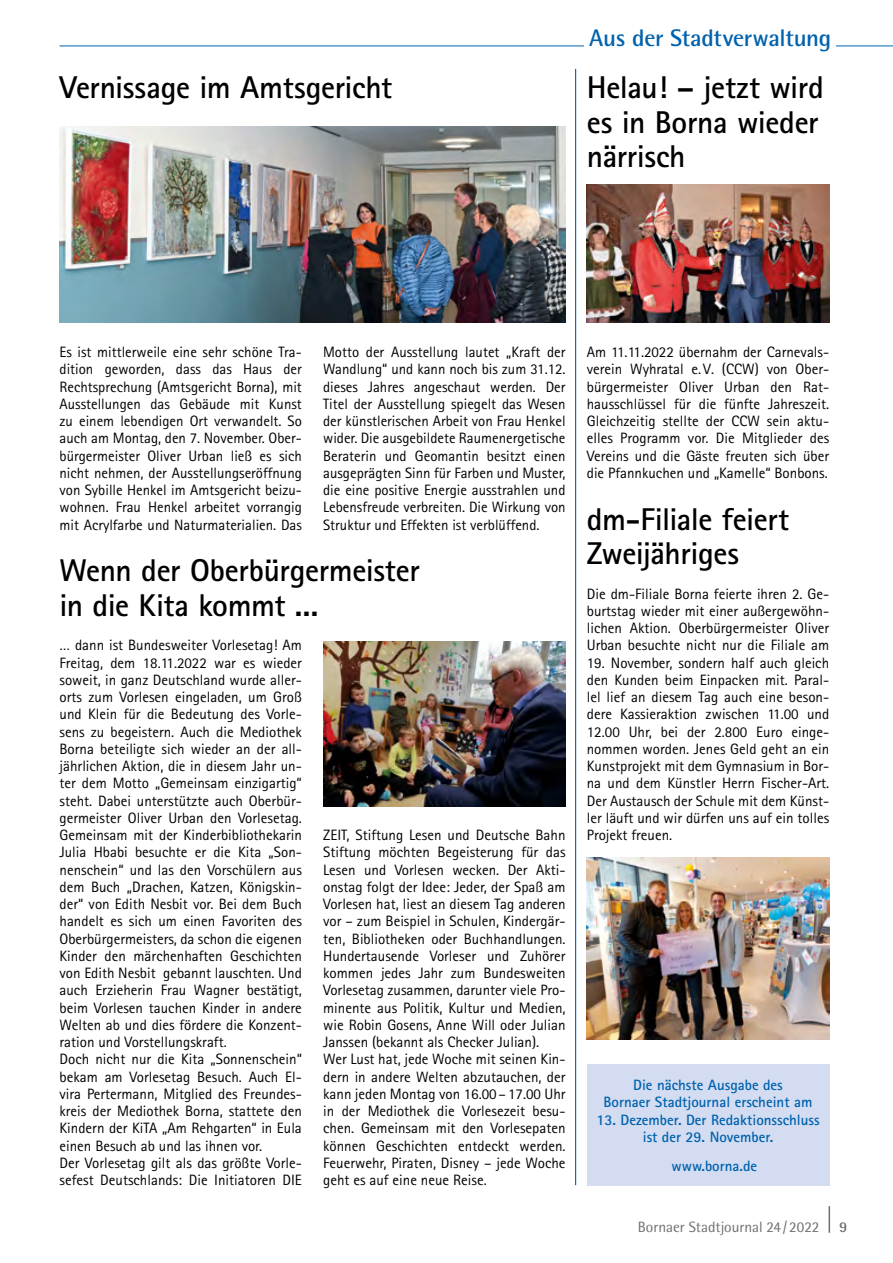
<style>
.page{position:relative;width:893px;height:1263px;background:#fff}
.page>*{position:absolute;margin:0;border:0;box-sizing:border-box;transform-origin:0 0}
.t1{font:700 31.5px/34.5px "Rotis Sans Serif";letter-spacing:-.015em;color:#000}
.t2{font:700 24px "Rotis Semi Sans";letter-spacing:-.01em;color:#0062ae}
.t3{font:15px/17.2px "Rotis Sans Serif";color:#000;text-align:justify}
.t4{font:700 15px/17.2px "Rotis Sans Serif";color:#0062ae;text-align:center}
.t5{font:15px "Rotis Semi Sans";color:#6e6e6e}
.t6{font:700 15px "Rotis Semi Sans";color:#6e6e6e}
</style>
<div class="page">
<svg style="left:829px;top:1206px;width:1px;height:27px"></svg>
<hr style="left:60px;top:46px;width:833px;height:1px;background:#0062ae">
<div style="left:584px;top:28px;width:252px;height:24px;background:#fff"></div>
<div style="left:587px;top:1064px;width:242px;height:121px;background:#d3dcf1"></div>
<hr style="left:575px;top:69px;width:1px;height:1116px;background:#0062ae">
<img style="left:323px;top:641px;width:243px;height:166px">
<img style="left:587px;top:185px;width:242px;height:138px">
<img style="left:60px;top:127px;width:506px;height:196px">
<img style="left:587px;top:857px;width:242px;height:182px">
<h1 class="t1" style="left:60px;top:70px;width:334px">Vernissage im Amtsgericht</h1>
<h2 class="t2" style="left:589px;top:23px;width:244px">Aus der Stadtverwaltung</h2>
<h1 class="t1" style="left:587px;top:70px;width:238px">Helau! – jetzt wird es in Borna wieder närrisch</h1>
<p class="t3" style="left:60px;top:343px;width:244px">Es ist mittlerweile eine sehr schöne Tra&shy;dition geworden, dass das Haus der Rechtsprechung (Amtsgericht Borna), mit Ausstellungen das Gebäude mit Kunst zu einem lebendigen Ort verwandelt. So auch am Montag, den 7. November. Ober&shy;bürgermeister Oliver Urban ließ es sich nicht nehmen, der Ausstellungseröffnung von Sybille Henkel im Amtsgericht beizu&shy;wohnen. Frau Henkel arbeitet vorrangig mit Acrylfarbe und Naturmaterialien. Das</p>
<p class="t3" style="left:323px;top:343px;width:244px">Motto der Ausstellung lautet „Kraft der Wandlung“ und kann noch bis zum 31.12. dieses Jahres angeschaut werden. Der Titel der Ausstellung spiegelt das Wesen der künstlerischen Arbeit von Frau Henkel wider. Die ausgebildete Raumenergetische Beraterin und Geomantin besitzt einen ausgeprägten Sinn für Farben und Muster, die eine positive Energie ausstrahlen und Lebensfreude verbreiten. Die Wirkung von Struktur und Effekten ist verblüffend.</p>
<h1 class="t1" style="left:60px;top:553px;width:362px">Wenn der Oberbürgermeister in die Kita kommt ...</h1>
<p class="t3" style="left:60px;top:636px;width:244px;text-align:left">… dann ist Bundesweiter Vorlesetag! Am Freitag, dem 18.11.2022 war es wieder soweit, in ganz Deutschland wurde aller&shy;orts zum Vorlesen eingeladen, um Groß und Klein für die Bedeutung des Vorle&shy;sens zu begeistern. Auch die Mediothek Borna beteiligte sich wieder an der all&shy;jährlichen Aktion, die in diesem Jahr un&shy;ter dem Motto „Gemeinsam einzigartig“ steht. Dabei unterstützte auch Oberbür&shy;germeister Oliver Urban den Vorlesetag.<br>Gemeinsam mit der Kinderbibliothekarin Julia Hbabi besuchte er die Kita „Son&shy;nenschein“ und las den Vorschülern aus dem Buch „Drachen, Katzen, Königskin&shy;der“ von Edith Nesbit vor. Bei dem Buch handelt es sich um einen Favoriten des Oberbürgermeisters, da schon die eigenen Kinder den märchenhaften Geschichten von Edith Nesbit gebannt lauschten. Und auch Erzieherin Frau Wagner bestätigt, beim Vorlesen tauchen Kinder in andere Welten ab und dies fördere die Konzent&shy;ration und Vorstellungskraft.<br>Doch nicht nur die Kita „Sonnenschein“ bekam am Vorlesetag Besuch. Auch El&shy;vira Pertermann, Mitglied des Freundes&shy;kreis der Mediothek Borna, stattete den Kindern der KiTA „Am Rehgarten“ in Eula einen Besuch ab und las ihnen vor.<br>Der Vorlesetag gilt als das größte Vorle&shy;sefest Deutschlands: Die Initiatoren DIE</p>
<p class="t3" style="left:323px;top:826px;width:244px;text-align:left">ZEIT, Stiftung Lesen und Deutsche Bahn Stiftung möchten Begeisterung für das Lesen und Vorlesen wecken. Der Akti&shy;onstag folgt der Idee: Jeder, der Spaß am Vorlesen hat, liest an diesem Tag anderen vor – zum Beispiel in Schulen, Kindergär&shy;ten, Bibliotheken oder Buchhandlungen.<br>Hundertausende Vorleser und Zuhörer kommen jedes Jahr zum Bundesweiten Vorlesetag zusammen, darunter viele Pro&shy;minente aus Politik, Kultur und Medien, wie Robin Gosens, Anne Will oder Julian Janssen (bekannt als Checker Julian).<br>Wer Lust hat, jede Woche mit seinen Kin&shy;dern in andere Welten abzutauchen, der kann jeden Montag von 16.00 – 17.00 Uhr in der Mediothek die Vorlesezeit besu&shy;chen. Gemeinsam mit den Vorlesepaten können Geschichten entdeckt werden.<br>Feuerwehr, Piraten, Disney – jede Woche geht es auf eine neue Reise.</p>
<p class="t3" style="left:587px;top:343px;width:244px">Am 11.11.2022 übernahm der Carnevals&shy;verein Wyhratal e.V. (CCW) von Ober&shy;bürgermeister Oliver Urban den Rat&shy;hausschlüssel für die fünfte Jahreszeit.<br>Gleichzeitig stellte der CCW sein aktu&shy;elles Programm vor. Die Mitglieder des Vereins und die Gäste freuten sich über die Pfannkuchen und „Kamelle“ Bonbons.</p>
<h1 class="t1" style="left:587px;top:501px;width:204px">dm-Filiale feiert<br>Zweijähriges</h1>
<p class="t3" style="left:587px;top:585px;width:244px">Die dm-Filiale Borna feierte ihren 2. Ge&shy;burtstag wieder mit einer außergewöhn&shy;lichen Aktion. Oberbürgermeister Oliver Urban besuchte nicht nur die Filiale am</p>
<p class="t3" style="left:587px;top:654px;width:244px">19. November, sondern half auch gleich den Kunden beim Einpacken mit. Paral&shy;lel lief an diesem Tag auch eine beson&shy;dere Kassieraktion zwischen 11.00 und 12.00 Uhr, bei der 2.800 Euro einge&shy;nommen worden. Jenes Geld geht an ein Kunstprojekt mit dem Gymnasium in Bor&shy;na und dem Künstler Herrn Fischer-Art.<br>Der Austausch der Schule mit dem Künst&shy;ler läuft und wir dürfen uns auf ein tolles Projekt freuen.</p>
<p class="t4" style="left:604px;top:1076px;width:210px">Die nächste Ausgabe des<br>Bornaer Stadtjournal erscheint am</p>
<p class="t4" style="left:596px;top:1110px;width:225px">13. Dezember. Der Redaktionsschluss ist der 29. November.</p>
<p class="t4" style="left:671px;top:1157px;width:87px">www.borna.de</p>
<p class="t5" style="left:638px;top:1218px;width:183px">Bornaer Stadtjournal 24/2022</p>
<p class="t6" style="left:839px;top:1218px;width:10px">9</p>
</div>
